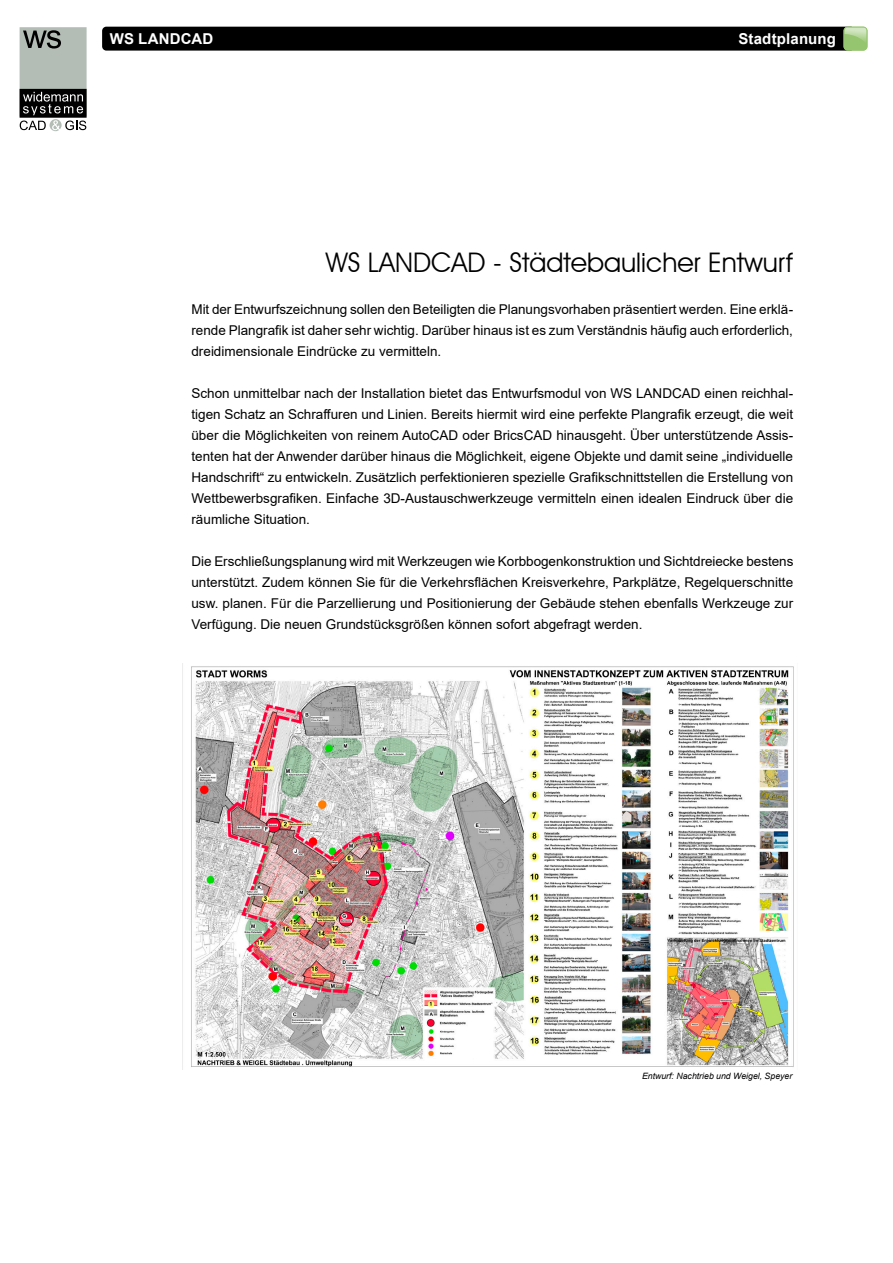
<style>
.page{position:relative;width:893px;height:1263px;background:#fff}
.page>*{position:absolute;margin:0;border:0;box-sizing:border-box;transform-origin:0 0}
.FS_Überschrift_1{font:27px "Avant Garde IT Cby BT";color:#000}
.t1{font:700 15px "Arial";letter-spacing:.01em;color:#fff}
.FS_Fließtext{font:13.5px/21px "Arial";color:#000;text-align:justify}
.FS_Bildunterschrift{font:italic 8.7px "Arial";color:#000}
</style>
<div class="page">
<img style="left:191px;top:666px;width:603px;height:401px">
<svg style="left:102px;top:27px;width:765px;height:24px;background:#090a08"></svg>
<div style="left:21px;top:28px;width:64px;height:87px;background:#b3bcb5"></div>
<div style="left:20px;top:27px;width:67px;height:89px;border:2px solid #b3bcb5"></div>
<div style="left:20px;top:89px;width:67px;height:29px;border:2px solid #000"></div>
<div style="left:50px;top:119px;width:12px;height:12px;background:#bfc7c1;border-radius:50%"></div>
<svg style="left:20px;top:92px;width:66px;height:38px"></svg>
<svg style="left:23px;top:30px;width:38px;height:19px"></svg>
<p class="t1" style="left:110px;top:29px;width:105px">WS LANDCAD</p>
<p class="t1" style="left:738px;top:29px;width:99px">Stadtplanung</p>
<p class="FS_Überschrift_1" style="left:326px;top:245px;width:469px">WS LANDCAD - Städtebaulicher Entwurf</p>
<p class="FS_Fließtext" style="left:191px;top:298px;width:603px">Mit der Entwurfszeichnung sollen den Beteiligten die Planungsvorhaben präsentiert werden. Eine erklä&shy;rende Plangrafik ist daher sehr wichtig. Darüber hinaus ist es zum Verständnis häufig auch erforderlich, dreidimensionale Eindrücke zu vermitteln.</p>
<p class="FS_Fließtext" style="left:191px;top:382px;width:603px">Schon unmittelbar nach der Installation bietet das Entwurfsmodul von WS LANDCAD einen reichhal&shy;tigen Schatz an Schraffuren und Linien. Bereits hiermit wird eine perfekte Plangrafik erzeugt, die weit über die Möglichkeiten von reinem AutoCAD oder BricsCAD hinausgeht. Über unterstützende Assis&shy;tenten hat der Anwender darüber hinaus die Möglichkeit, eigene Objekte und damit seine „individuelle Handschrift“ zu entwickeln. Zusätzlich perfektionieren spezielle Grafikschnittstellen die Erstellung von Wettbewerbsgrafiken. Einfache 3D-Austauschwerkzeuge vermitteln einen idealen Eindruck über die räumliche Situation.</p>
<p class="FS_Fließtext" style="left:191px;top:550px;width:603px">Die Erschließungsplanung wird mit Werkzeugen wie Korbbogenkonstruktion und Sichtdreiecke bestens unterstützt. Zudem können Sie für die Verkehrsflächen Kreisverkehre, Parkplätze, Regelquerschnitte usw. planen. Für die Parzellierung und Positionierung der Gebäude stehen ebenfalls Werkzeuge zur Verfügung. Die neuen Grundstücksgrößen können sofort abgefragt werden.</p>
<p class="FS_Bildunterschrift" style="left:642px;top:1070px;width:152px">Entwurf: Nachtrieb und Weigel, Speyer</p>
</div>
